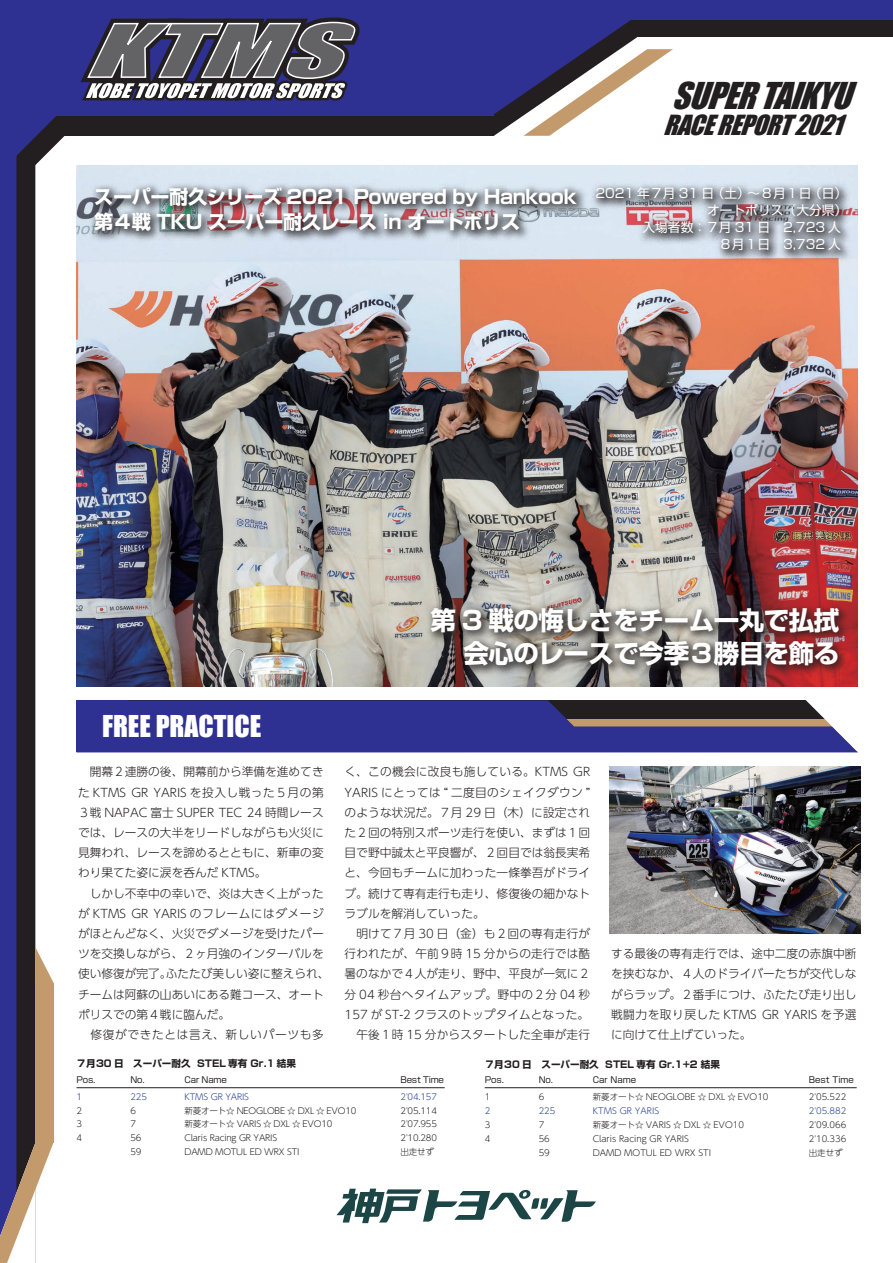
<style>
.page{position:relative;width:893px;height:1263px;background:#fff}
.page>*{position:absolute;margin:0;border:0;box-sizing:border-box;transform-origin:0 0}
.t1{font:italic 34.05px "Impact";color:#231f20}
.t2{font:27.6px "Impact";color:#fff}
.t3{font:700 25.5px/33px "Shin Go Pro";letter-spacing:-.02em;color:#fff;text-align:right}
.t4{font:italic 25.5px "Impact";color:#231f20}
.t5{font:700 19.2px/25.5px "Shin Go Pro";letter-spacing:-.02em;color:#fff}
.t6{font:12.75px "Shin Go Pro";color:#fff}
.t7{font:300 11.7px/20.2px "UD Shin Go Pr 6 N";color:#231f20}
.t8{font:300 11.7px "UD Shin Go Pr 6 N";letter-spacing:.045em;color:#231f20}
.t9{font:700 9.6px "Shin Go Pro";color:#231f20}
.t10{font:300 8.55px "UD Shin Go Pr 6 N";letter-spacing:-.01em;color:#231f20}
.t11{font:300 8.55px "UD Shin Go Pr 6 N";letter-spacing:-.01em;color:#253f8e}
.t12{font:8.55px "Shin Go Pro";letter-spacing:-.01em;color:#231f20}
</style>
<div class="page">
<div style="left:0;top:0;width:893px;height:20px;background:#2e3092"></div>
<img style="left:0;top:17px;width:859px;height:1246px">
<div style="left:76px;top:700px;width:52px;height:52px;background:#2e3092"></div>
<hr style="left:77px;top:1087px;width:368px;height:1px;background:#231f20">
<hr style="left:485px;top:1087px;width:372px;height:1px;background:#231f20">
<h1 class="t1" style="left:671px;top:69px;width:101px">SUPER</h1>
<h1 class="t1" style="left:759px;top:69px;width:109px">TAIKYU</h1>
<h3 class="t4" style="left:663px;top:105px;width:64px">RACE</h3>
<h3 class="t4" style="left:717px;top:105px;width:88px">REPORT</h3>
<h3 class="t4" style="left:794px;top:105px;width:61px">2021</h3>
<h3 class="t5" style="left:94px;top:182px;width:484px">スーパー耐久シリーズ 2021 Powered by Hankook第４戦 TKU スーパー耐久レース in オートポリス</h3>
<p class="t6" style="left:712px;top:183px;width:101px">（土）〜８月１日</p>
<p class="t6" style="left:809px;top:183px;width:40px">（日(</p>
<p class="t6" style="left:595px;top:183px;width:120px">2021 年７月 31 日</p>
<p class="t6" style="left:707px;top:200px;width:142px">オートポリス（大分県(</p>
<p class="t6" style="left:642px;top:217px;width:200px">入場者数：７月 31 日　2,723 人</p>
<p class="t6" style="left:655px;top:234px;width:187px">　　　　　８月１日　3,732 人</p>
<h3 class="t3" style="left:431px;top:601px;width:410px">第 3 戦の悔しさをチーム一丸で払拭会心のレースで今季３勝目を飾る</h3>
<h2 class="t2" style="left:102px;top:705px;width:161px">FREE PRACTICE</h2>
<p class="t7" style="left:78px;top:761px;width:247px">　開幕２連勝の後、開幕前から準備を進めてき</p>
<p class="t8" style="left:78px;top:783px;width:247px">た KTMS GR YARIS を投入し戦った５月の第</p>
<p class="t7" style="left:78px;top:802px;width:247px">３戦 NAPAC 富士 SUPER TEC 24 時間レース</p>
<p class="t7" style="left:78px;top:822px;width:247px">では、レースの大半をリードしながらも火災に</p>
<p class="t7" style="left:78px;top:842px;width:247px">見舞われ、レースを諦めるとともに、新車の変</p>
<p class="t7" style="left:78px;top:862px;width:190px">わり果てた姿に涙を呑んだ KTMS。</p>
<p class="t7" style="left:78px;top:883px;width:247px">　しかし不幸中の幸いで、炎は大きく上がった</p>
<p class="t8" style="left:78px;top:904px;width:247px">が KTMS GR YARIS のフレームにはダメージ</p>
<p class="t7" style="left:78px;top:923px;width:247px">がほとんどなく、火災でダメージを受けたパー</p>
<p class="t7" style="left:78px;top:943px;width:247px">ツを交換しながら、２ヶ月強のインターバルを</p>
<p class="t7" style="left:166px;top:963px;width:165px">ふたたび美しい姿に整えられ、</p>
<p class="t7" style="left:78px;top:963px;width:247px">使い修復が完了。<br>チームは阿蘇の山あいにある難コース、オートポリスでの第４戦に臨んだ。<br>　修復ができたとは言え、新しいパーツも多</p>
<p class="t7" style="left:345px;top:761px;width:247px">く、この機会に改良も施している。KTMS GR<br>YARIS にとっては “ 二度目のシェイクダウン “のような状況だ。７月 29 日（木）に設定された２回の特別スポーツ走行を使い、まずは１回目で野中誠太と平良響が、２回目では翁長実希と、今回もチームに加わった一條拳吾がドライブ。続けて専有走行も走り、修復後の細かなトラブルを解消していった。<br>　明けて７月 30 日（金）も２回の専有走行が行われたが、午前９時 15 分からの走行では酷暑のなかで４人が走り、野中、平良が一気に２分 04 秒台へタイムアップ。野中の２分 04 秒<br>157 が ST-2 クラスのトップタイムとなった。　午後１時 15 分からスタートした全車が走行</p>
<p class="t7" style="left:611px;top:943px;width:247px;text-align:justify">する最後の専有走行では、途中二度の赤旗中断を挟むなか、４人のドライバーたちが交代しながらラップ。２番手につけ、ふたたび走り出し戦闘力を取り戻した KTMS GR YARIS を予選に向けて仕上げていった。</p>
<p class="t9" style="left:77px;top:1056px;width:116px">７月30 日　スーパー耐久</p>
<p class="t9" style="left:197px;top:1056px;width:101px">STEL 専有 Gr.1 結果</p>
<p class="t9" style="left:485px;top:1057px;width:116px">７月30 日　スーパー耐久</p>
<p class="t9" style="left:605px;top:1057px;width:116px">STEL 専有 Gr.1+2 結果</p>
<p class="t12" style="left:77px;top:1072px;width:20px">Pos.</p>
<p class="t12" style="left:131px;top:1072px;width:16px">No.</p>
<p class="t12" style="left:185px;top:1072px;width:44px">Car Name</p>
<p class="t12" style="left:401px;top:1072px;width:45px">Best Time</p>
<p class="t12" style="left:485px;top:1073px;width:21px">Pos.</p>
<p class="t12" style="left:539px;top:1073px;width:16px">No.</p>
<p class="t12" style="left:593px;top:1073px;width:45px">Car Name</p>
<p class="t12" style="left:809px;top:1073px;width:47px">Best Time</p>
<p class="t11" style="left:77px;top:1089px;width:7px">1</p>
<p class="t11" style="left:131px;top:1089px;width:18px">225</p>
<p class="t11" style="left:185px;top:1089px;width:66px">KTMS GR YARIS</p>
<p class="t11" style="left:401px;top:1089px;width:38px">2'04.157</p>
<p class="t10" style="left:485px;top:1090px;width:7px">1</p>
<p class="t10" style="left:539px;top:1090px;width:7px">6</p>
<p class="t10" style="left:593px;top:1090px;width:177px">新菱オート☆ NEOGLOBE ☆ DXL ☆ EVO10</p>
<p class="t10" style="left:809px;top:1090px;width:39px">2'05.522</p>
<p class="t10" style="left:77px;top:1103px;width:7px">2</p>
<p class="t10" style="left:131px;top:1103px;width:7px">6</p>
<p class="t10" style="left:185px;top:1103px;width:173px">新菱オート☆ NEOGLOBE ☆ DXL ☆ EVO10</p>
<p class="t10" style="left:401px;top:1103px;width:38px">2'05.114</p>
<p class="t11" style="left:485px;top:1104px;width:7px">2</p>
<p class="t11" style="left:539px;top:1104px;width:18px">225</p>
<p class="t11" style="left:593px;top:1104px;width:68px">KTMS GR YARIS</p>
<p class="t11" style="left:809px;top:1104px;width:39px">2'05.882</p>
<p class="t10" style="left:77px;top:1117px;width:7px">3</p>
<p class="t10" style="left:131px;top:1117px;width:7px">7</p>
<p class="t10" style="left:185px;top:1117px;width:149px">新菱オート☆ VARIS ☆ DXL ☆ EVO10</p>
<p class="t10" style="left:401px;top:1117px;width:38px">2'07.955</p>
<p class="t10" style="left:485px;top:1118px;width:7px">3</p>
<p class="t10" style="left:539px;top:1118px;width:7px">7</p>
<p class="t10" style="left:593px;top:1118px;width:153px">新菱オート☆ VARIS ☆ DXL ☆ EVO10</p>
<p class="t10" style="left:809px;top:1118px;width:39px">2'09.066</p>
<p class="t10" style="left:77px;top:1131px;width:7px">4</p>
<p class="t10" style="left:131px;top:1131px;width:13px">56</p>
<p class="t10" style="left:185px;top:1131px;width:94px">Claris Racing GR YARIS</p>
<p class="t10" style="left:401px;top:1131px;width:38px">2'10.280</p>
<p class="t10" style="left:485px;top:1132px;width:7px">4</p>
<p class="t10" style="left:539px;top:1132px;width:13px">56</p>
<p class="t10" style="left:593px;top:1132px;width:98px">Claris Racing GR YARIS</p>
<p class="t10" style="left:809px;top:1132px;width:39px">2'10.336</p>
<p class="t10" style="left:131px;top:1145px;width:13px">59</p>
<p class="t10" style="left:185px;top:1145px;width:116px">DAMD MOTUL ED WRX STI</p>
<p class="t10" style="left:401px;top:1145px;width:35px">出走せず</p>
<p class="t10" style="left:539px;top:1145px;width:13px">59</p>
<p class="t10" style="left:593px;top:1145px;width:120px">DAMD MOTUL ED WRX STI</p>
<p class="t10" style="left:809px;top:1145px;width:36px">出走せず</p>
</div>
